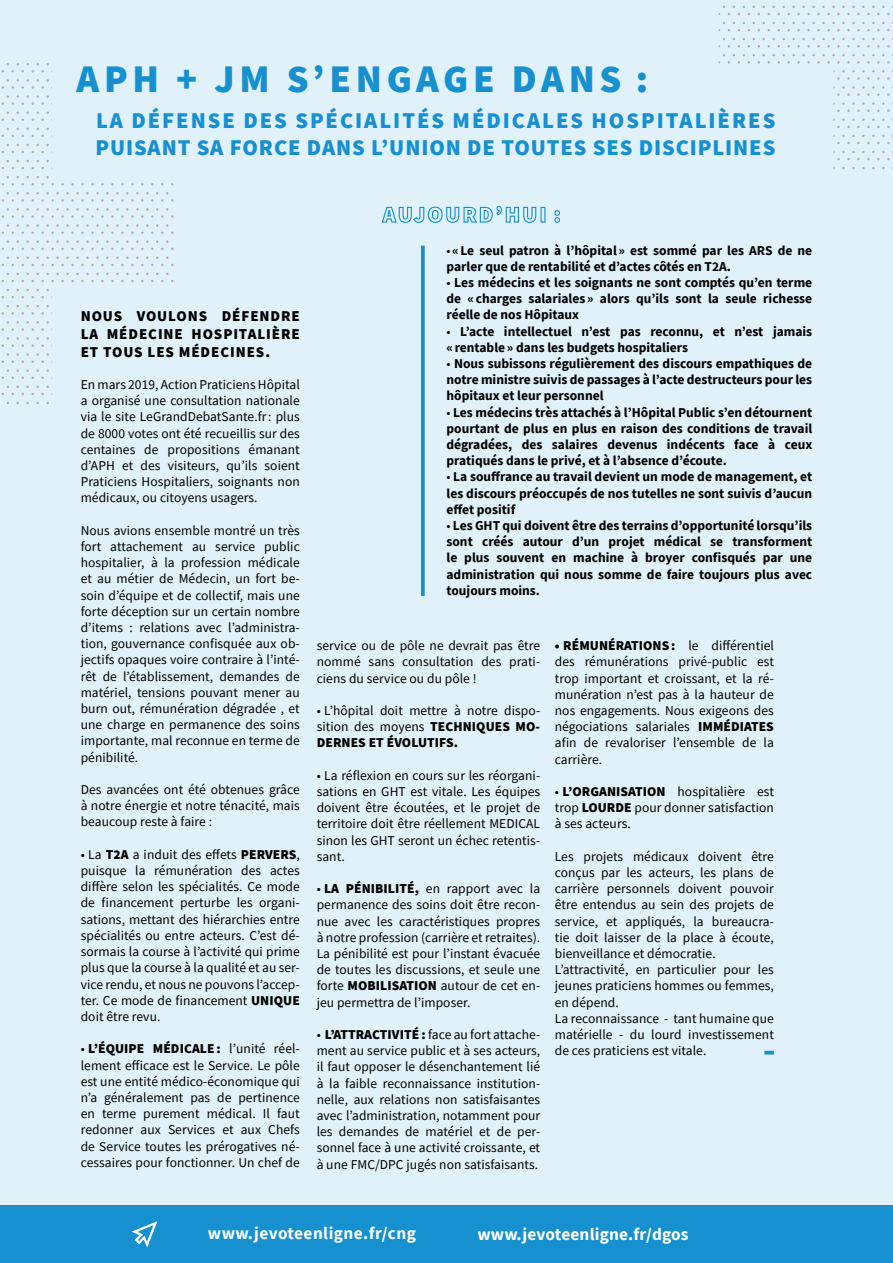
<style>
.page{position:relative;width:893px;height:1263px;background:#e0f1fa}
.page>*{position:absolute;margin:0;border:0;box-sizing:border-box;transform-origin:0 0}
.t1{font:900 39px "Source Sans Pro";letter-spacing:.12em;color:#1790d0}
.t2{font:900 22.5px/27px "Source Sans Pro";letter-spacing:.075em;color:#1790d0}
.t3{font:700 17.25px "Source Sans Pro";letter-spacing:.01em;color:#fff}
.t4{font:900 15px/18px "Source Sans Pro";letter-spacing:.06em;color:#000;text-align:justify}
.t5{font:13.5px/16.2px "Source Sans Pro";letter-spacing:.005em;color:#000;text-align:justify}
.t6{font:700 13.5px/16.2px "Source Sans Pro";color:#000;text-align:justify}
.s1{font-weight:900}
.s2{font-weight:400}
</style>
<div class="page">
<div style="left:0;top:1205px;width:893px;height:58px;background:#1790d0"></div>
<svg style="left:381px;top:205px;width:156px;height:18px"></svg>
<svg style="left:554px;top:210px;width:6px;height:13px"></svg>
<svg style="left:421px;top:246px;width:4px;height:350px"></svg>
<svg style="left:132px;top:1221px;width:26px;height:26px"></svg>
<svg style="left:2px;top:63px;width:50px;height:10px"></svg>
<svg style="left:2px;top:79px;width:50px;height:10px"></svg>
<svg style="left:2px;top:95px;width:50px;height:10px"></svg>
<svg style="left:2px;top:111px;width:50px;height:10px"></svg>
<svg style="left:2px;top:128px;width:50px;height:9px"></svg>
<svg style="left:2px;top:144px;width:50px;height:9px"></svg>
<svg style="left:2px;top:160px;width:50px;height:9px"></svg>
<svg style="left:2px;top:176px;width:52px;height:9px"></svg>
<svg style="left:2px;top:192px;width:171px;height:10px"></svg>
<svg style="left:2px;top:208px;width:171px;height:10px"></svg>
<svg style="left:2px;top:224px;width:171px;height:10px"></svg>
<svg style="left:2px;top:240px;width:171px;height:10px"></svg>
<svg style="left:2px;top:257px;width:171px;height:9px"></svg>
<svg style="left:2px;top:273px;width:171px;height:9px"></svg>
<svg style="left:2px;top:289px;width:50px;height:9px"></svg>
<svg style="left:2px;top:305px;width:50px;height:9px"></svg>
<svg style="left:2px;top:321px;width:50px;height:10px"></svg>
<svg style="left:2px;top:337px;width:50px;height:10px"></svg>
<svg style="left:2px;top:353px;width:50px;height:10px"></svg>
<svg style="left:2px;top:369px;width:50px;height:10px"></svg>
<svg style="left:2px;top:386px;width:50px;height:9px"></svg>
<svg style="left:719px;top:6px;width:174px;height:9px"></svg>
<svg style="left:719px;top:22px;width:174px;height:9px"></svg>
<svg style="left:719px;top:38px;width:174px;height:9px"></svg>
<svg style="left:719px;top:54px;width:174px;height:10px"></svg>
<svg style="left:833px;top:70px;width:60px;height:10px"></svg>
<svg style="left:833px;top:86px;width:60px;height:10px"></svg>
<svg style="left:833px;top:102px;width:60px;height:10px"></svg>
<svg style="left:833px;top:119px;width:60px;height:9px"></svg>
<svg style="left:833px;top:135px;width:60px;height:9px"></svg>
<svg style="left:833px;top:151px;width:60px;height:9px"></svg>
<svg style="left:764px;top:1051px;width:10px;height:3px"></svg>
<h1 class="t1" style="left:77px;top:52px;width:573px">APH + JM S’ENGAGE DANS :</h1>
<h2 class="t2" style="left:95px;top:107px;width:681px">LA DÉFENSE DES SPÉCIALITÉS MÉDICALES HOSPITALIÈRES<br>PUISANT SA FORCE DANS L’UNION DE TOUTES SES DISCIPLINES</h2>
<p class="t4" style="left:81px;top:306px;width:221px">NOUS VOULONS DÉFENDRE LA MÉDECINE HOSPITALIÈRE ET TOUS LES MÉDECINES.</p>
<p class="t5" style="left:81px;top:376px;width:221px">En mars 2019, Action Praticiens Hôpital a organisé une consultation nationale via le site LeGrandDebatSante.fr: plus de 8000 votes ont été recueillis sur des centaines de propositions émanant d’APH et des visiteurs, qu’ils soient Praticiens Hospitaliers, soignants non médicaux, ou citoyens usagers.</p>
<p class="t5" style="left:81px;top:522px;width:221px">Nous avions ensemble montré un très fort attachement au service public hospitalier, à la profession médicale et au métier de Médecin, un fort be&shy;soin d’équipe et de collectif, mais une forte déception sur un certain nombre d’items : relations avec l’administra&shy;tion, gouvernance confisquée aux ob&shy;jectifs opaques voire contraire à l’inté&shy;rêt de l’établissement, demandes de matériel, tensions pouvant mener au burn out, rémunération dégradée , et une charge en permanence des soins importante, mal reconnue en terme de pénibilité.</p>
<p class="t5" style="left:81px;top:781px;width:221px">Des avancées ont été obtenues grâce à notre énergie et notre ténacité, mais beaucoup reste à faire :</p>
<p class="t5" style="left:81px;top:846px;width:221px">• La <span class="s1">T2A</span> a induit des effets <span class="s1">PERVERS</span>, puisque la rémunération des actes diffère selon les spécialités. Ce mode de financement perturbe les organi&shy;sations, mettant des hiérarchies entre spécialités ou entre acteurs. C’est dé&shy;sormais la course à l’activité qui prime plus que la course à la qualité et au ser&shy;vice rendu, et nous ne pouvons l’accep&shy;ter. Ce mode de financement <span class="s1">UNIQUE </span>doit être revu.</p>
<p class="t5" style="left:81px;top:1041px;width:221px">• <span class="s1">L’ÉQUIPE MÉDICALE:</span> l’unité réel&shy;lement efficace est le Service. Le pôle est une entité médico-économique qui n’a généralement pas de pertinence en terme purement médical. Il faut redonner aux Services et aux Chefs de Service toutes les prérogatives né&shy;cessaires pour fonctionner. Un chef de</p>
<p class="t6" style="left:446px;top:242px;width:367px"><span class="s2">•</span> «Le seul patron à l’hôpital » est sommé par les ARS de ne parler que de rentabilité et d’actes côtés en T2A.</p>
<p class="t6" style="left:446px;top:274px;width:367px"><span class="s2">•</span> Les médecins et les soignants ne sont comptés qu’en terme de « charges salariales » alors qu’ils sont la seule richesse réelle de nos Hôpitaux</p>
<p class="t6" style="left:446px;top:323px;width:367px"><span class="s2">•</span> L’acte intellectuel n’est pas reconnu, et n’est jamais « rentable» dans les budgets hospitaliers</p>
<p class="t6" style="left:446px;top:355px;width:367px"><span class="s2">•</span> Nous subissons régulièrement des discours empathiques de notre ministre suivis de passages à l’acte destructeurs pour les hôpitaux et leur personnel</p>
<p class="t6" style="left:446px;top:404px;width:367px"><span class="s2">•</span> Les médecins très attachés à l’Hôpital Public s’en détournent pourtant de plus en plus en raison des conditions de travail dégradées, des salaires devenus indécents face à ceux pratiqués dans le privé, et à l’absence d’écoute.</p>
<p class="t6" style="left:446px;top:469px;width:367px"><span class="s2">•</span> La souffrance au travail devient un mode de management, et les discours préoccupés de nos tutelles ne sont suivis d’aucun effet positif</p>
<p class="t6" style="left:446px;top:517px;width:367px"><span class="s2">•</span> Les GHT qui doivent être des terrains d’opportunité lorsqu’ils sont créés autour d’un projet médical se transforment le plus souvent en machine à broyer confisqués par une administration qui nous somme de faire toujours plus avec toujours moins.</p>
<p class="t5" style="left:317px;top:637px;width:225px">service ou de pôle ne devrait pas être nommé sans consultation des prati&shy;ciens du service ou du pôle !</p>
<p class="t5" style="left:317px;top:702px;width:225px">• L’hôpital doit mettre à notre dispo&shy;sition des moyens <span class="s1">TECHNIQUES MO-DERNES ET ÉVOLUTIFS.</span></p>
<p class="t5" style="left:317px;top:767px;width:225px">• La réflexion en cours sur les réorgani&shy;sations en GHT est vitale. Les équipes doivent être écoutées, et le projet de territoire doit être réellement MEDICAL sinon les GHT seront un échec retentis&shy;sant.</p>
<p class="t5" style="left:317px;top:880px;width:225px">• <span class="s1">LA PÉNIBILITÉ,</span> en rapport avec la permanence des soins doit être recon&shy;nue avec les caractéristiques propres à notre profession (carrière et retraites).<br>La pénibilité est pour l’instant évacuée de toutes les discussions, et seule une forte <span class="s1">MOBILISATION</span> autour de cet en&shy;jeu permettra de l’imposer.</p>
<p class="t5" style="left:317px;top:1026px;width:225px">• <span class="s1">L’ATTRACTIVITÉ :</span> face au fort attache&shy;ment au service public et à ses acteurs, il faut opposer le désenchantement lié à la faible reconnaissance institution&shy;nelle, aux relations non satisfaisantes avec l’administration, notamment pour les demandes de matériel et de per&shy;sonnel face à une activité croissante, et à une FMC/DPC jugés non satisfaisants.</p>
<p class="t5" style="left:555px;top:637px;width:221px"><span class="s1">• RÉMUNÉRATIONS:</span> le différentiel des rémunérations privé-public est trop important et croissant, et la ré&shy;munération n’est pas à la hauteur de nos engagements. Nous exigeons des négociations salariales <span class="s1">IMMÉDIATES </span>afin de revaloriser l’ensemble de la carrière.</p>
<p class="t5" style="left:555px;top:783px;width:221px">• <span class="s1">L’ORGANISATION</span> hospitalière est trop <span class="s1">LOURDE</span> pour donner satisfaction à ses acteurs.</p>
<p class="t5" style="left:555px;top:848px;width:221px;text-align:left">Les projets médicaux doivent être conçus par les acteurs, les plans de carrière personnels doivent pouvoir être entendus au sein des projets de service, et appliqués, la bureaucra&shy;tie doit laisser de la place à écoute, bienveillance et démocratie.<br>L’attractivité, en particulier pour les jeunes praticiens hommes ou femmes, en dépend.<br>La reconnaissance - tant humaine que matérielle - du lourd investissement de ces praticiens est vitale.</p>
<p class="t3" style="left:208px;top:1221px;width:210px">www.jevoteenligne.fr/cng</p>
<p class="t3" style="left:477px;top:1222px;width:213px">www.jevoteenligne.fr/dgos</p>
</div>
